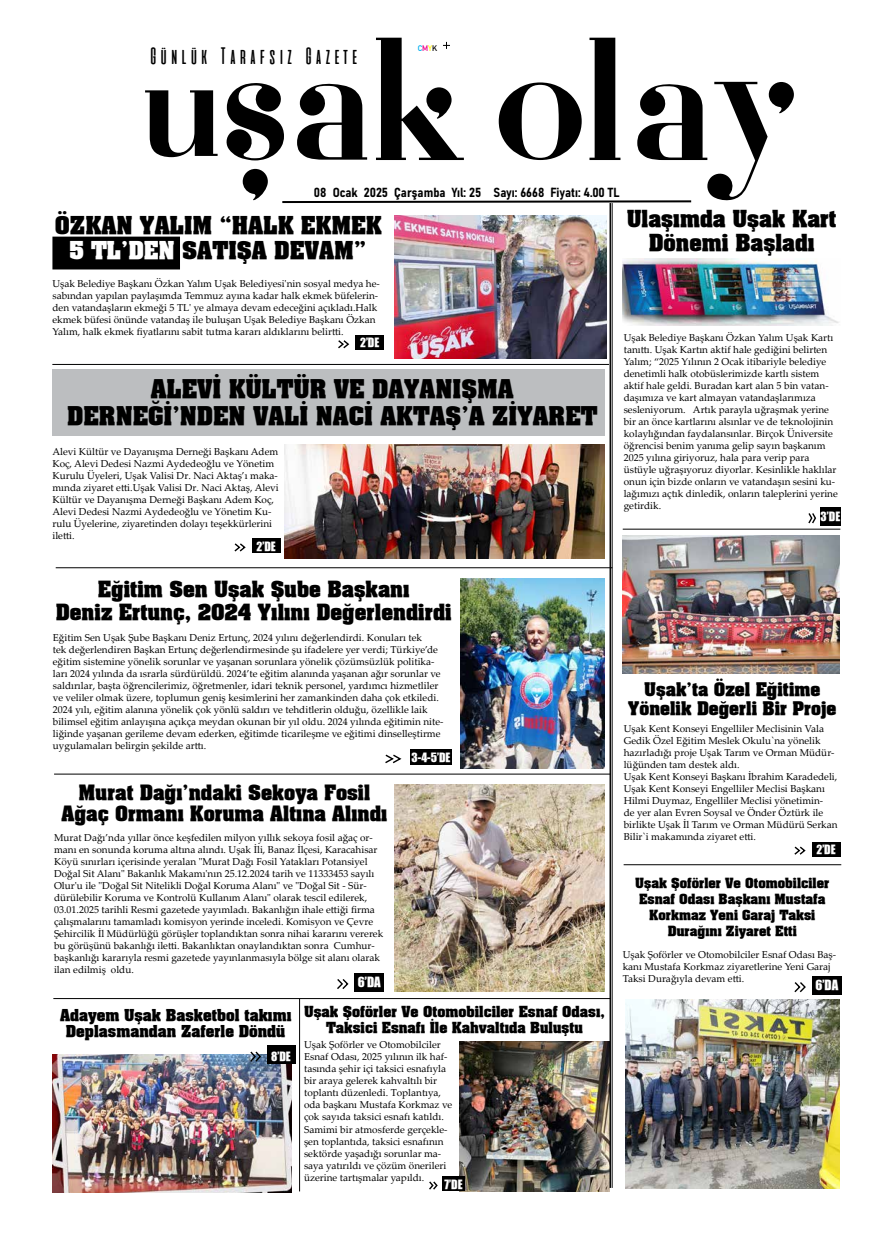
<style>
.page{position:relative;width:893px;height:1234px;background:#fff}
.page>*{position:absolute;margin:0;border:0;box-sizing:border-box;transform-origin:0 0}
.t1{font:23.7px "aliensandcows";color:#000}
.t2{font:700 22px/27px "TR Aardvark";color:#000;text-align:center}
.t3{font:700 21px/25.2px "TR Aardvark";color:#000;text-align:center}
.t4{font:700 20px/24px "TR Aardvark";color:#000;text-align:center}
.t5{font:700 19px/22.8px "TR Aardvark";color:#000;text-align:center}
.t6{font:700 18px/21px "TR Aardvark";color:#000;text-align:center}
.t7{font:700 16px/19.2px "TR Aardvark";color:#000;text-align:center}
.t8{font:700 14px/16px "TR Aardvark";color:#000;text-align:center}
.t9{font:700 13px/15.6px "TR Aardvark";color:#000;text-align:center}
.t10{font:13px "Bahnschrift";color:#000}
.t11{font:13px "TR Impact";color:#fff}
.t12{font:700 12px/16px "TR Aardvark";color:#000;text-align:center}
.t13{font:11.8px "TR Impact";color:#fff}
.t14{font:10px/12px "Palatino Linotype";color:#000}
.t15{font:700 8px "DIN Alternate";color:#00aeef}
.s1{color:#ec008c}
.s2{color:#fff200}
.s3{color:#000}
.s4{color:#fff}
</style>
<div class="page">
<img style="left:459px;top:1041px;width:150px;height:150px">
<img style="left:52px;top:1054px;width:240px;height:137px">
<div style="left:52px;top:369px;width:553px;height:67px;background:#bcbec0"></div>
<div style="left:53px;top:237px;width:127px;height:32px;background:#000"></div>
<div style="left:52px;top:236px;width:128px;height:33px;border:1px solid #000"></div>
<svg style="left:145px;top:90px;width:73px;height:67px"></svg>
<div style="left:442px;top:1176px;width:23px;height:15px;background:#000"></div>
<svg style="left:429px;top:1181px;width:9px;height:9px"></svg>
<div style="left:267px;top:1045px;width:28px;height:18px;background:#000"></div>
<svg style="left:249px;top:1051px;width:13px;height:12px"></svg>
<div style="left:355px;top:335px;width:29px;height:15px;background:#000"></div>
<svg style="left:338px;top:340px;width:12px;height:9px"></svg>
<div style="left:410px;top:749px;width:42px;height:16px;background:#000"></div>
<svg style="left:385px;top:754px;width:17px;height:10px"></svg>
<svg style="left:226px;top:38px;width:568px;height:165px"></svg>
<div style="left:820px;top:507px;width:20px;height:18px;background:#000"></div>
<svg style="left:808px;top:513px;width:8px;height:11px"></svg>
<div style="left:812px;top:841px;width:28px;height:15px;background:#000"></div>
<svg style="left:794px;top:846px;width:12px;height:9px"></svg>
<div style="left:355px;top:972px;width:29px;height:19px;background:#000"></div>
<svg style="left:337px;top:979px;width:12px;height:10px"></svg>
<div style="left:812px;top:975px;width:30px;height:19px;background:#000"></div>
<svg style="left:794px;top:982px;width:12px;height:11px"></svg>
<div style="left:252px;top:538px;width:29px;height:15px;background:#000"></div>
<svg style="left:234px;top:543px;width:12px;height:9px"></svg>
<hr style="left:612px;top:203px;width:1px;height:984px;background:#000">
<hr style="left:609px;top:203px;width:2px;height:984px;background:#000">
<img style="left:395px;top:215px;width:212px;height:144px">
<hr style="left:52px;top:364px;width:557px;height:1px;background:#000">
<hr style="left:56px;top:567px;width:556px;height:1px;background:#000">
<hr style="left:54px;top:773px;width:557px;height:1px;background:#000">
<hr style="left:53px;top:997px;width:558px;height:1px;background:#000">
<hr style="left:623px;top:528px;width:217px;height:1px;background:#000">
<hr style="left:624px;top:864px;width:217px;height:1px;background:#000">
<img style="left:285px;top:445px;width:320px;height:113px">
<img style="left:623px;top:535px;width:217px;height:138px">
<img style="left:623px;top:259px;width:216px;height:66px">
<img style="left:461px;top:578px;width:144px;height:190px">
<img style="left:395px;top:784px;width:210px;height:207px">
<img style="left:625px;top:999px;width:215px;height:189px">
<hr style="left:299px;top:998px;width:1px;height:193px;background:#000">
<h1 class="t1" style="left:148px;top:44px;width:213px">Günlük Tarafsız Gazete</h1>
<p class="t15" style="left:418px;top:42px;width:21px">C<span class="s1">M</span><span class="s2">Y</span><span class="s3">K</span></p>
<h3 class="t10" style="left:314px;top:182px;width:307px">08 Ocak 2025 Çarşamba Yıl: 25 Sayı: 6668 Fiyatı: 4.00 TL</h3>
<h3 class="t3" style="left:55px;top:212px;width:329px">ÖZKAN YALIM “HALK EKMEK<br><span class="s4">5 TL’DEN</span> SATIŞA DEVAM”</h3>
<p class="t14" style="left:52px;top:277px;width:329px">Uşak Belediye Başkanı Özkan Yalım Uşak Belediyesi'nin sosyal medya he&shy;sabından yapılan paylaşımda Temmuz ayına kadar halk ekmek büfelerin&shy;den vatandaşların ekmeği 5 TL' ye almaya devam edeceğini açıkladı.Halk ekmek büfesi önünde vatandaş ile buluşan Uşak Belediye Başkanı Özkan Yalım, halk ekmek fiyatlarını sabit tutma kararı aldıklarını belirtti.</p>
<h2 class="t2" style="left:67px;top:374px;width:532px">ALEVİ KÜLTÜR VE DAYANIŞMA<br>DERNEĞİ’NDEN VALİ NACİ AKTAŞ’A ZİYARET</h2>
<p class="t13" style="left:360px;top:333px;width:21px">2’DE</p>
<p class="t14" style="left:52px;top:445px;width:228px">Alevi Kültür ve Dayanışma Derneği Başkanı Adem Koç, Alevi Dedesi Nazmi Aydedeoğlu ve Yönetim Kurulu Üyeleri, Uşak Valisi Dr. Naci Aktaş’ı maka&shy;mında ziyaret etti.Uşak Valisi Dr. Naci Aktaş, Alevi Kültür ve Dayanışma Derneği Başkanı Adem Koç, Alevi Dedesi Nazmi Aydedeoğlu ve Yönetim Ku&shy;rulu Üyelerine, ziyaretinden dolayı teşekkürlerini iletti.</p>
<p class="t13" style="left:256px;top:536px;width:21px">2’DE</p>
<h3 class="t5" style="left:56px;top:577px;width:397px">Eğitim Sen Uşak Şube Başkanı<br>Deniz Ertunç, 2024 Yılını Değerlendirdi</h3>
<h3 class="t4" style="left:627px;top:206px;width:211px">Ulaşımda Uşak Kart<br>Dönemi Başladı</h3>
<p class="t14" style="left:624px;top:331px;width:216px">Uşak Belediye Başkanı Özkan Yalım Uşak Kartı tanıttı. Uşak Kartın aktif hale gediğini belirten Yalım; “2025 Yılının 2 Ocak itibariyle belediye denetimli halk otobüslerimizde kartlı sistem aktif hale geldi. Buradan kart alan 5 bin vatan&shy;daşımıza ve kart almayan vatandaşlarımıza sesleniyorum. Artık parayla uğraşmak yerine bir an önce kartlarını alsınlar ve de teknolojinin kolaylığından faydalansınlar. Birçok Üniversite öğrencisi benim yanıma gelip sayın başkanım 2025 yılına giriyoruz, hala para verip para üstüyle uğraşıyoruz diyorlar. Kesinlikle haklılar onun için bizde onların ve vatandaşın sesini ku&shy;lağımızı açtık dinledik, onların taleplerini yerine getirdik.</p>
<p class="t13" style="left:821px;top:507px;width:21px">3’DE</p>
<p class="t14" style="left:53px;top:631px;width:392px">Eğitim Sen Uşak Şube Başkanı Deniz Ertunç, 2024 yılını değerlendirdi. Konuları tek<br>tek değerlendiren Başkan Ertunç değerlendirmesinde şu ifadelere yer verdi; Türkiye’de eğitim sistemine yönelik sorunlar ve yaşanan sorunlara yönelik çözümsüzlük politika&shy;ları 2024 yılında da ısrarla sürdürüldü. 2024’te eğitim alanında yaşanan ağır sorunlar ve saldırılar, başta öğrencilerimiz, öğretmenler, idari teknik personel, yardımcı hizmetliler ve veliler olmak üzere, toplumun geniş kesimlerini her zamankinden daha çok etkiledi.<br>2024 yılı, eğitim alanına yönelik çok yönlü saldırı ve tehditlerin olduğu, özellikle laik bilimsel eğitim anlayışına açıkça meydan okunan bir yıl oldu. 2024 yılında eğitimin nite&shy;liğinde yaşanan gerileme devam ederken, eğitimde ticarileşme ve eğitimi dinselleştirme uygulamaları belirgin şekilde arttı.</p>
<h3 class="t7" style="left:628px;top:678px;width:210px">Uşak’ta Özel Eğitime<br>Yönelik Değerli Bir Proje</h3>
<p class="t14" style="left:624px;top:722px;width:215px">Uşak Kent Konseyi Engelliler Meclisinin Vala Gedik Özel Eğitim Meslek Okulu`na yönelik hazırladığı proje Uşak Tarım ve Orman Müdür&shy;lüğünden tam destek aldı.<br>Uşak Kent Konseyi Başkanı İbrahim Karadedeli, Uşak Kent Konseyi Engelliler Meclisi Başkanı Hilmi Duymaz, Engelliler Meclisi yönetimin-<br>de yer alan Evren Soysal ve Önder Öztürk ile birlikte Uşak İl Tarım ve Orman Müdürü Serkan Bilir`i makamında ziyaret etti.</p>
<p class="t13" style="left:412px;top:748px;width:40px">3-4-5’DE</p>
<h3 class="t6" style="left:61px;top:781px;width:327px">Murat Dağı’ndaki Sekoya Fosil<br>Ağaç Ormanı Koruma Altına Alındı</h3>
<p class="t14" style="left:54px;top:831px;width:331px">Murat Dağı’nda yıllar önce keşfedilen milyon yıllık sekoya fosil ağaç or&shy;manı en sonunda koruma altına alındı. Uşak İli, Banaz İlçesi, Karacahisar Köyü sınırları içerisinde yeralan "Murat Dağı Fosil Yatakları Potansiyel Doğal Sit Alanı" Bakanlık Makamı'nın 25.12.2024 tarih ve 11333453 sayılı Olur'u ile "Doğal Sit Nitelikli Doğal Koruma Alanı" ve "Doğal Sit - Sür&shy;dürülebilir Koruma ve Kontrolü Kullanım Alanı" olarak tescil edilerek, 03.01.2025 tarihli Resmi gazetede yayımladı. Bakanlığın ihale ettiği firma çalışmalarını tamamladı komisyon yerinde inceledi. Komisyon ve Çevre Şehircilik İl Müdürlüğü görüşler toplandıktan sonra nihai kararını vererek bu görüşünü bakanlığı iletti. Bakanlıktan onaylandıktan sonra Cumhur&shy;başkanlığı kararıyla resmi gazetede yayınlanmasıyla bölge sit alanı olarak ilan edilmiş oldu.</p>
<p class="t13" style="left:816px;top:839px;width:21px">2’DE</p>
<p class="t12" style="left:635px;top:874px;width:196px">Uşak Şoförler Ve Otomobilciler<br>Esnaf Odası Başkanı Mustafa<br>Korkmaz Yeni Garaj Taksi<br>Durağını Ziyaret Etti</p>
<p class="t14" style="left:623px;top:947px;width:215px">Uşak Şoförler ve Otomobilciler Esnaf Odası Baş&shy;kanı Mustafa Korkmaz ziyaretlerine Yeni Garaj<br>Taksi Durağıyla devam etti.</p>
<h3 class="t11" style="left:358px;top:971px;width:24px">6’DA</h3>
<h3 class="t11" style="left:815px;top:974px;width:24px">6’DA</h3>
<h3 class="t8" style="left:60px;top:1006px;width:233px">Adayem Uşak Basketbol takımı<br>Deplasmandan Zaferle Döndü</h3>
<h3 class="t9" style="left:304px;top:1003px;width:302px">Uşak Şoförler Ve Otomobilciler Esnaf Odası,<br>Taksici Esnafı İle Kahvaltıda Buluştu</h3>
<p class="t14" style="left:304px;top:1038px;width:150px">Uşak Şoförler ve Otomobilciler Esnaf Odası, 2025 yılının ilk haf&shy;tasında şehir içi taksici esnafıyla bir araya gelerek kahvaltılı bir toplantı düzenledi. Toplantıya, oda başkanı Mustafa Korkmaz ve çok sayıda taksici esnafı katıldı.<br>Samimi bir atmosferde gerçekle&shy;şen toplantıda, taksici esnafının sektörde yaşadığı sorunlar ma&shy;saya yatırıldı ve çözüm önerileri üzerine tartışmalar yapıldı.</p>
<p class="t13" style="left:271px;top:1046px;width:21px">8’DE</p>
<p class="t13" style="left:445px;top:1174px;width:20px">7’DE</p>
</div>
